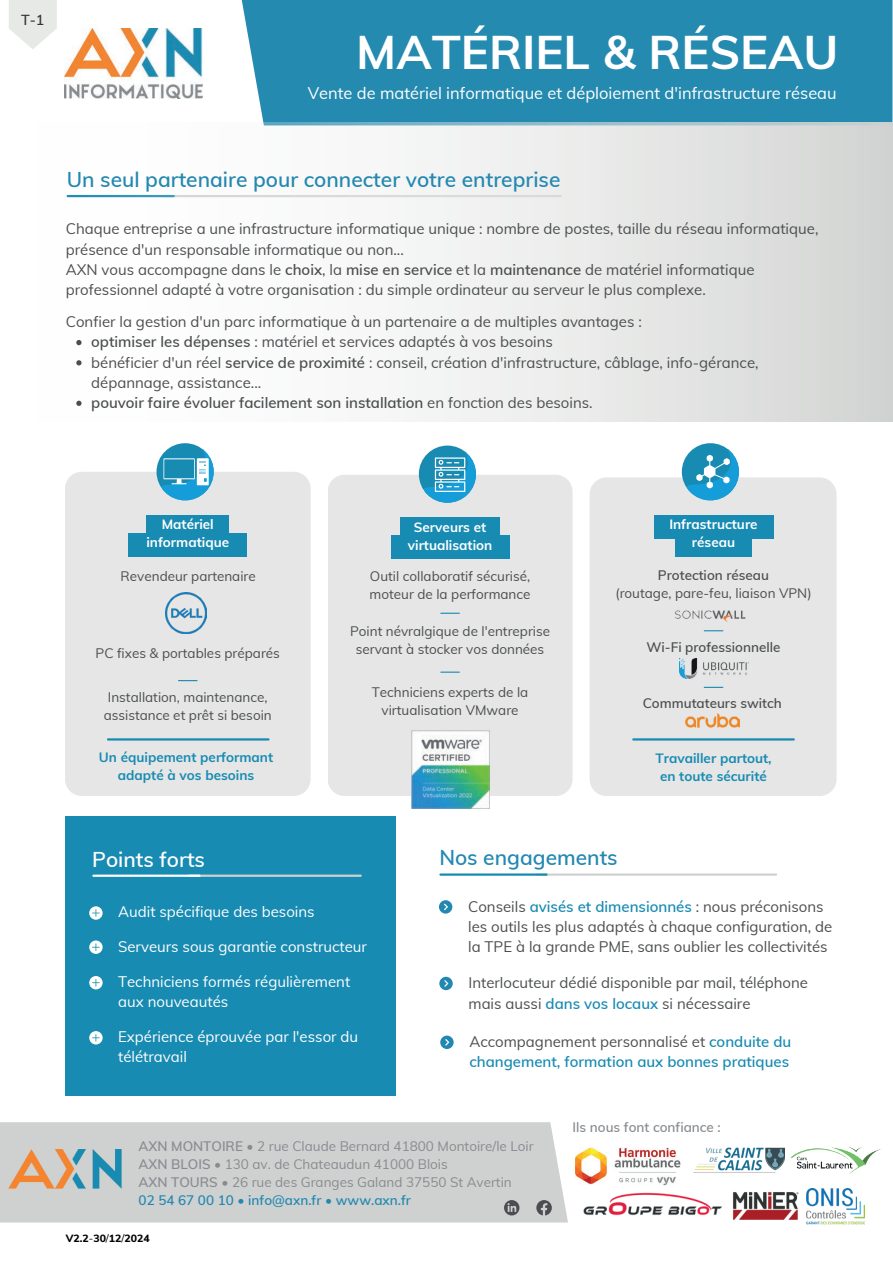
<style>
.page{position:relative;width:893px;height:1263px;background:#fff}
.page>*{position:absolute;margin:0;border:0;box-sizing:border-box;transform-origin:0 0}
.t1{font:700 47.25px "Muli";color:#fff}
.t2{font:600 21px "Muli";color:#2388b1}
.t3{font:600 21px "Muli";color:#fff}
.t4{font:16.5px "Muli";color:#fff}
.t5{font:15px/20.2px "Muli";color:#4b4e50}
.t6{font:15px/20.2px "Muli";color:#fff}
.t7{font:600 15px/20.2px "Muli";color:#188bb2}
.t8{font:600 14.25px "Muli";color:#323738}
.t9{font:13.5px/18px "Muli";color:#4b4e50;text-align:center}
.t10{font:13.5px/18px "Muli";color:#888c90}
.t11{font:700 13.5px/18px "Muli";color:#188bb2;text-align:center}
.t12{font:700 13.5px/18px "Muli";color:#fff;text-align:center}
.t13{font:600 13.5px "Muli";color:#4b4e50}
.t14{font:600 13.5px "Muli";color:#888c90}
.t15{font:800 10.5px "Muli";color:#000001}
.s1{font-weight:600}
.s2{font-weight:600;color:#188bb2}
.s3{font-weight:400;color:#4b4e50}
.s4{font-weight:600;color:#2388b1}
.s5{font-weight:400}
</style>
<div class="page">
<img style="left:65px;top:29px;width:137px;height:69px">
<div style="left:242px;top:0;width:650px;height:122px;background:#258aaf"></div>
<div style="left:4px;top:122px;width:888px;height:300px;background:linear-gradient(to right,#fff,#d7d9d8)"></div>
<div style="left:65px;top:816px;width:331px;height:279px;background:#188bb2"></div>
<hr style="left:189px;top:874px;width:172px;height:3px;background:#cfd1d0">
<hr style="left:93px;top:874px;width:106px;height:3px;background:#fff">
<svg style="left:89px;top:940px;width:14px;height:14px"></svg>
<svg style="left:89px;top:1031px;width:14px;height:13px"></svg>
<svg style="left:439px;top:900px;width:13px;height:13px"></svg>
<hr style="left:536px;top:873px;width:240px;height:3px;background:#cfd1d0">
<hr style="left:440px;top:873px;width:107px;height:3px;background:#188bb2">
<div style="left:65px;top:472px;width:246px;height:324px;background:#e5e6e5"></div>
<div style="left:129px;top:533px;width:118px;height:23px;background:#188bb2"></div>
<div style="left:146px;top:515px;width:83px;height:23px;background:#188bb2"></div>
<hr style="left:108px;top:738px;width:160px;height:2px;background:#188bb2">
<svg style="left:178px;top:680px;width:19px;height:1px"></svg>
<div style="left:328px;top:475px;width:245px;height:321px;background:#e5e6e5"></div>
<div style="left:391px;top:536px;width:118px;height:23px;background:#188bb2"></div>
<div style="left:400px;top:518px;width:100px;height:23px;background:#188bb2"></div>
<div style="left:590px;top:477px;width:247px;height:319px;background:#e5e6e5"></div>
<div style="left:675px;top:533px;width:77px;height:23px;background:#188bb2"></div>
<div style="left:654px;top:515px;width:119px;height:23px;background:#188bb2"></div>
<svg style="left:154px;top:443px;width:68px;height:60px"></svg>
<svg style="left:416px;top:445px;width:68px;height:60px"></svg>
<svg style="left:679px;top:443px;width:68px;height:60px"></svg>
<img style="left:733px;top:1192px;width:66px;height:27px">
<img style="left:575px;top:1147px;width:106px;height:38px">
<img style="left:806px;top:1188px;width:59px;height:36px">
<img style="left:693px;top:1147px;width:91px;height:26px">
<img style="left:165px;top:592px;width:42px;height:42px">
<img style="left:412px;top:731px;width:77px;height:77px">
<svg style="left:441px;top:613px;width:18px;height:1px"></svg>
<svg style="left:441px;top:672px;width:18px;height:1px"></svg>
<svg style="left:704px;top:630px;width:19px;height:1px"></svg>
<svg style="left:704px;top:687px;width:19px;height:1px"></svg>
<img style="left:671px;top:605px;width:81px;height:21px">
<img style="left:679px;top:658px;width:69px;height:21px">
<img style="left:685px;top:714px;width:54px;height:15px">
<hr style="left:633px;top:738px;width:161px;height:2px;background:#188bb2">
<svg style="left:89px;top:906px;width:14px;height:14px"></svg>
<svg style="left:89px;top:976px;width:14px;height:13px"></svg>
<svg style="left:439px;top:977px;width:14px;height:13px"></svg>
<svg style="left:440px;top:1035px;width:14px;height:14px"></svg>
<img style="left:583px;top:1185px;width:139px;height:31px">
<div style="left:0;top:1122px;width:568px;height:100px;background:#cfd1d0"></div>
<img style="left:9px;top:1149px;width:113px;height:42px">
<svg style="left:536px;top:1200px;width:16px;height:15px"></svg>
<svg style="left:504px;top:1200px;width:15px;height:15px"></svg>
<svg style="left:9px;top:0;width:48px;height:49px"></svg>
<svg style="left:76px;top:340px;width:6px;height:5px"></svg>
<svg style="left:76px;top:360px;width:6px;height:5px"></svg>
<svg style="left:76px;top:401px;width:6px;height:5px"></svg>
<img style="left:791px;top:1148px;width:90px;height:25px">
<p class="t8" style="left:21px;top:9px;width:25px">T-1</p>
<h1 class="t1" style="left:356px;top:18px;width:484px">MATÉRIEL &amp; RÉSEAU</h1>
<p class="t4" style="left:308px;top:81px;width:530px">Vente de matériel informatique et déploiement d'infrastructure réseau</p>
<h2 class="t2" style="left:67px;top:164px;width:495px">Un seul partenaire pour connecter votre entreprise</h2>
<p class="t5" style="left:66px;top:218px;width:754px">Chaque entreprise a une infrastructure informatique unique : nombre de postes, taille du réseau informatique, présence d'un responsable informatique ou non...<br>AXN vous accompagne dans le <span class="s1">choix</span>, la <span class="s1">mise en service</span> et la <span class="s1">maintenance</span> de matériel informatique professionnel adapté à votre organisation : du simple ordinateur au serveur le plus complexe.</p>
<p class="t5" style="left:66px;top:311px;width:578px">Confier la gestion d'un parc informatique à un partenaire a de multiples avantages :</p>
<p class="t5" style="left:91px;top:331px;width:669px"><span class="s1">optimiser les dépenses</span> : matériel et services adaptés à vos besoins<br>bénéficier d'un réel <span class="s1">service de proximité</span> : conseil, création d'infrastructure, câblage, info-gérance, dépannage, assistance...<br><span class="s1">pouvoir faire évoluer facilement son installation</span> en fonction des besoins.</p>
<p class="t12" style="left:146px;top:515px;width:84px">Matériel informatique</p>
<p class="t9" style="left:121px;top:566px;width:137px">Revendeur partenaire</p>
<p class="t9" style="left:96px;top:643px;width:186px">PC fixes &amp; portables préparés</p>
<p class="t9" style="left:104px;top:688px;width:170px">Installation, maintenance, assistance et prêt si besoin</p>
<p class="t12" style="left:408px;top:517px;width:86px">Serveurs et virtualisation</p>
<p class="t12" style="left:669px;top:515px;width:90px">Infrastructure réseau</p>
<p class="t9" style="left:370px;top:566px;width:162px;text-align:left">Outil collaboratif sécurisé, moteur de la performance</p>
<p class="t9" style="left:350px;top:621px;width:202px">Point névralgique de l'entreprise servant à stocker vos données</p>
<p class="t9" style="left:372px;top:683px;width:158px">Techniciens experts de la virtualisation VMware</p>
<p class="t13" style="left:658px;top:565px;width:113px">Protection réseau</p>
<p class="t9" style="left:615px;top:583px;width:198px">(routage, pare-feu, liaison VPN)</p>
<p class="t13" style="left:646px;top:637px;width:136px">Wi-Fi professionnelle</p>
<p class="t13" style="left:643px;top:694px;width:141px">Commutateurs switch</p>
<p class="t11" style="left:99px;top:747px;width:176px">Un équipement performant adapté à vos besoins</p>
<p class="t11" style="left:655px;top:748px;width:118px">Travailler partout, en toute sécurité</p>
<h2 class="t3" style="left:92px;top:844px;width:114px">Points forts</h2>
<h2 class="t2" style="left:439px;top:842px;width:180px">Nos engagements</h2>
<p class="t6" style="left:118px;top:901px;width:198px">Audit spécifique des besoins</p>
<p class="t6" style="left:118px;top:935px;width:250px">Serveurs sous garantie constructeur</p>
<p class="t5" style="left:468px;top:895px;width:366px">Conseils <span class="s2">avisés et dimensionnés</span> : nous préconisons les outils les plus adaptés à chaque configuration, de la TPE à la grande PME, sans oublier les collectivités</p>
<p class="t6" style="left:118px;top:970px;width:234px">Techniciens formés régulièrement aux nouveautés</p>
<p class="t5" style="left:468px;top:972px;width:341px">Interlocuteur dédié disponible par mail, téléphone mais aussi <span class="s2">dans vos locaux</span> si nécessaire</p>
<p class="t7" style="left:469px;top:1031px;width:323px"><span class="s3">Accompagnement personnalisé et</span> conduite du changement, formation aux bonnes pratiques</p>
<p class="t6" style="left:118px;top:1025px;width:242px">Expérience éprouvée par l'essor du télétravail</p>
<p class="t10" style="left:139px;top:1136px;width:396px"><span class="s1">AXN MONTOIRE</span> • 2 rue Claude Bernard 41800 Montoire/le Loir <span class="s1">AXN BLOIS</span> • 130 av. de Chateaudun 41000 Blois<br><span class="s1">AXN TOURS</span> • 26 rue des Granges Galand 37550 St Avertin<br><span class="s4">02 54 67 00 10 • info@axn.fr • www.axn.fr</span></p>
<p class="t15" style="left:66px;top:1230px;width:85px">V2.2<span class="s5">-</span>30<span class="s5">/</span>12<span class="s5">/</span>2024</p>
<p class="t14" style="left:573px;top:1117px;width:150px">Ils nous font confiance :</p>
</div>
